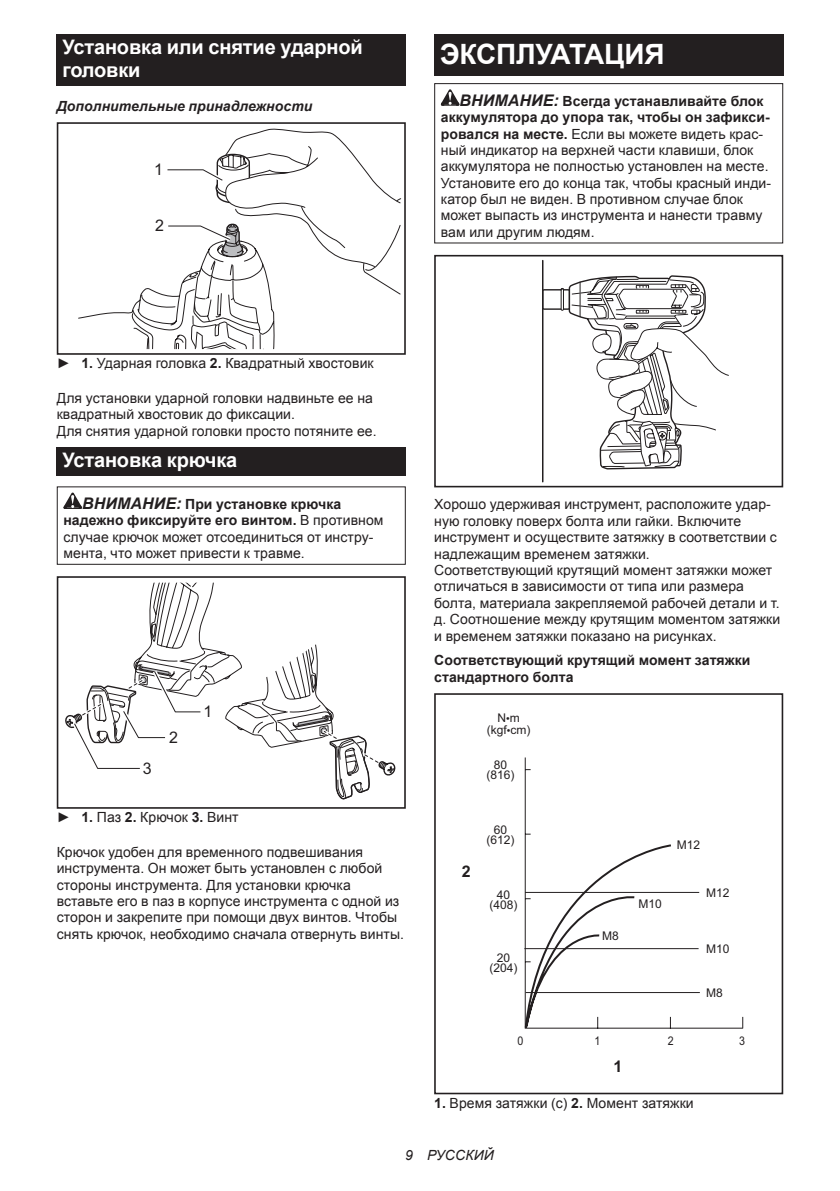
<style>
.page{position:relative;width:840px;height:1191px;background:#fff}
.page>*{position:absolute;margin:0;border:0;box-sizing:border-box;transform-origin:0 0}
.t1{font:700 28px "Arial";letter-spacing:-.01em;color:#fff}
.t2{font:700 20px/23.4px "Arial";letter-spacing:-.01em;color:#fff}
.t3{font:16px "Arial";color:#231f20}
.t4{font:700 16px "Arial";color:#231f20}
.t5{font:14px/16.4px "Arial";letter-spacing:.005em;color:#231f20}
.t6{font:700 14px/16.4px "Arial";letter-spacing:.005em;color:#231f20}
.t7{font:italic 700 14px "Arial";letter-spacing:.005em;color:#231f20}
.t8{font:italic 14px "Arial";letter-spacing:.005em;color:#231f20}
.t9{font:12px/10px "Arial";color:#231f20;text-align:center}
.t10{font:12px "Arial";color:#231f20;scale:.89 1}
.s1{font-weight:700;font-style:italic;font-size:16px}
.s2{font-weight:700}
.s3{font-family:"Koz Go Pr 6 N Regular 90 msp RKSJ H"}
</style>
<div class="page">
<div style="left:57px;top:34px;width:348px;height:52px;background:#231f20"></div>
<div style="left:57px;top:122px;width:348px;height:233px;border:2px solid #231f20"></div>
<svg style="left:78px;top:128px;width:323px;height:221px"></svg>
<div style="left:57px;top:447px;width:348px;height:28px;background:#231f20"></div>
<svg style="left:63px;top:492px;width:19px;height:17px"></svg>
<div style="left:57px;top:486px;width:348px;height:79px;border:1px solid #231f20"></div>
<div style="left:57px;top:576px;width:348px;height:232px;border:2px solid #231f20"></div>
<svg style="left:63px;top:582px;width:334px;height:226px"></svg>
<div style="left:434px;top:34px;width:348px;height:41px;background:#231f20"></div>
<svg style="left:440px;top:89px;width:19px;height:17px"></svg>
<div style="left:434px;top:83px;width:348px;height:160px;border:1px solid #231f20"></div>
<hr style="left:541px;top:260px;width:2px;height:222px;background:#231f20">
<svg style="left:542px;top:274px;width:186px;height:209px"></svg>
<div style="left:434px;top:255px;width:348px;height:232px;border:2px solid #231f20"></div>
<svg style="left:524px;top:757px;width:219px;height:272px"></svg>
<svg style="left:524px;top:843px;width:148px;height:186px"></svg>
<hr style="left:524px;top:892px;width:174px;height:1px;background:#231f20">
<hr style="left:525px;top:992px;width:174px;height:1px;background:#231f20">
<hr style="left:524px;top:948px;width:174px;height:1px;background:#231f20">
<div style="left:434px;top:693px;width:348px;height:401px;border:2px solid #231f20"></div>
<h2 class="t2" style="left:62px;top:36px;width:302px">Установка или снятие ударной головки</h2>
<p class="t7" style="left:57px;top:97px;width:257px">Дополнительные принадлежности</p>
<p class="t3" style="left:154px;top:158px;width:10px">1</p>
<p class="t3" style="left:155px;top:215px;width:10px">2</p>
<h1 class="t1" style="left:439px;top:35px;width:226px">ЭКСПЛУАТАЦИЯ</h1>
<p class="t5" style="left:440px;top:93px;width:331px;text-indent:19px"><span class="s1">ВНИМАНИЕ:</span> <span class="s2">Всегда устанавливайте блок аккумулятора до упора так, чтобы он зафикси&shy;ровался на месте.</span> Если вы можете видеть крас&shy;ный индикатор на верхней части клавиши, блок аккумулятора не полностью установлен на месте.<br>Установите его до конца так, чтобы красный инди&shy;катор был не виден. В противном случае блок может выпасть из инструмента и нанести травму вам или другим людям.</p>
<p class="t5" style="left:57px;top:355px;width:318px">► <span class="s2">1.</span> Ударная головка <span class="s2">2.</span> Квадратный хвостовик</p>
<p class="t5" style="left:57px;top:390px;width:321px">Для установки ударной головки надвиньте ее на квадратный хвостовик до фиксации.<br>Для снятия ударной головки просто потяните ее.</p>
<h2 class="t2" style="left:62px;top:449px;width:176px">Установка крючка</h2>
<p class="t5" style="left:63px;top:496px;width:321px;text-indent:19px"><span class="s1">ВНИМАНИЕ:</span> <span class="s2">При установке крючка надежно фиксируйте его винтом.</span> В противном случае крючок может отсоединиться от инстру&shy;мента, что может привести к травме.</p>
<p class="t3" style="left:143px;top:757px;width:10px">3</p>
<p class="t3" style="left:169px;top:726px;width:10px">2</p>
<p class="t3" style="left:203px;top:701px;width:10px">1</p>
<p class="t5" style="left:57px;top:809px;width:183px">► <span class="s2">1.</span> Паз <span class="s2">2.</span> Крючок <span class="s2">3.</span> Винт</p>
<p class="t5" style="left:57px;top:844px;width:348px">Крючок удобен для временного подвешивания инструмента. Он может быть установлен с любой стороны инструмента. Для установки крючка вставьте его в паз в корпусе инструмента с одной из сторон и закрепите при помощи двух винтов. Чтобы снять крючок, необходимо сначала отвернуть винты.</p>
<p class="t5" style="left:434px;top:496px;width:347px">Хорошо удерживая инструмент, расположите удар&shy;ную головку поверх болта или гайки. Включите инструмент и осуществите затяжку в соответствии с надлежащим временем затяжки.<br>Соответствующий крутящий момент затяжки может отличаться в зависимости от типа или размера болта, материала закрепляемой рабочей детали и т. д. Соотношение между крутящим моментом затяжки и временем затяжки показано на рисунках.</p>
<p class="t6" style="left:434px;top:653px;width:318px">Соответствующий крутящий момент затяжки стандартного болта</p>
<p class="t9" style="left:486px;top:711px;width:45px;line-height:12px">N<span class="s3">•</span>m (kgf<span class="s3">•</span>cm)</p>
<p class="t4" style="left:461px;top:860px;width:10px">2</p>
<p class="t9" style="left:486px;top:760px;width:30px">80 (816)</p>
<p class="t9" style="left:486px;top:824px;width:30px">60 (612)</p>
<p class="t9" style="left:489px;top:890px;width:30px">40 (408)</p>
<p class="t9" style="left:489px;top:952px;width:30px">20 (204)</p>
<p class="t9" style="left:602px;top:930px;width:18px">M8</p>
<p class="t9" style="left:638px;top:898px;width:25px">M10</p>
<p class="t9" style="left:676px;top:839px;width:25px">M12</p>
<p class="t9" style="left:705px;top:888px;width:25px">M12</p>
<p class="t9" style="left:705px;top:944px;width:25px">M10</p>
<p class="t9" style="left:705px;top:988px;width:18px">M8</p>
<p class="t10" style="left:517px;top:1033px;width:8px">0</p>
<p class="t10" style="left:594px;top:1033px;width:8px">1</p>
<p class="t10" style="left:667px;top:1033px;width:8px">2</p>
<p class="t10" style="left:738px;top:1033px;width:8px">3</p>
<p class="t4" style="left:613px;top:1055px;width:10px">1</p>
<p class="t5" style="left:434px;top:1094px;width:261px"><span class="s2">1.</span> Время затяжки (с) <span class="s2">2.</span> Момент затяжки</p>
<p class="t8" style="left:405px;top:1146px;width:90px">9 РУССКИЙ</p>
</div>
